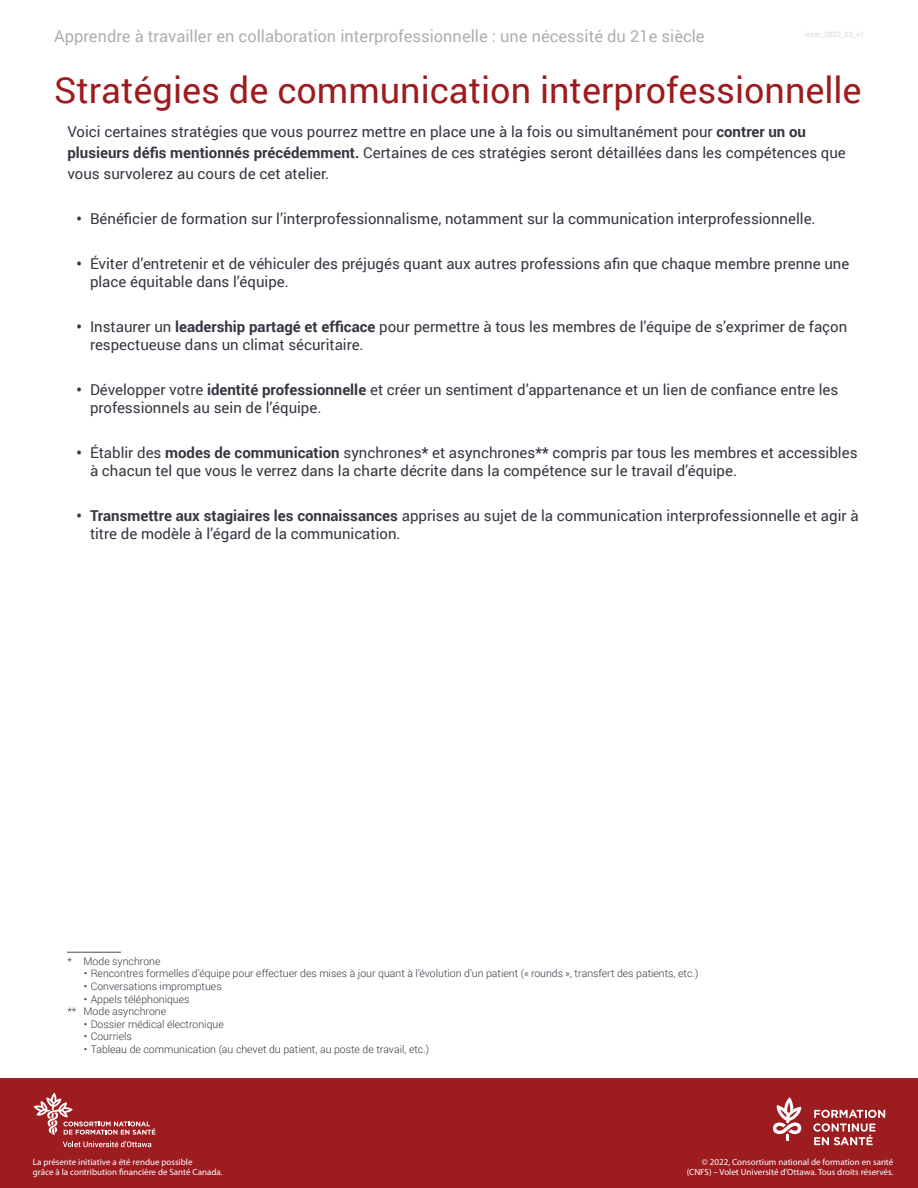
<style>
.page{position:relative;width:918px;height:1188px;background:#fff}
.page>*{position:absolute;margin:0;border:0;box-sizing:border-box;transform-origin:0 0}
.Heading_1_-_Title{font:36px "Roboto";color:#9c1c1f}
.Titre_de_page{font:16.5px "Roboto";color:#aeafb3}
.Bullets{font:15px/18px "Roboto";color:#343741}
.Paragraph{font:15px/21px "Roboto";color:#343741}
.Footnote_bullets{font:300 10.5px "Roboto";color:#343741}
.Footnote{font:300 10.5px "Roboto";color:#343741}
.Footer___white___rig{font:9px/10.8px "Myriad Pro";color:#fff;text-align:right}
.Footer___white___lef{font:9px "Myriad Pro";color:#fff}
.t1{font:7.5px "Roboto";color:#d6d7d9}
.s1{font-weight:700}
</style>
<div class="page">
<hr style="left:67px;top:952px;width:54px;height:1px;background:#474c55">
<div style="left:0;top:1078px;width:918px;height:110px;background:#9c1c1f"></div>
<svg style="left:34px;top:1093px;width:122px;height:42px"></svg>
<svg style="left:63px;top:1141px;width:88px;height:6px"></svg>
<svg style="left:813px;top:1110px;width:72px;height:35px"></svg>
<svg style="left:773px;top:1097px;width:28px;height:44px"></svg>
<h1 class="Titre_de_page" style="left:54px;top:24px;width:652px">Apprendre à travailler en collaboration interprofessionnelle : une nécessité du 21e siècle</h1>
<p class="t1" style="left:806px;top:29px;width:60px">inter_2022_03_v1</p>
<h1 class="Heading_1_-_Title" style="left:54px;top:64px;width:809px">Stratégies de communication interprofessionnelle</h1>
<p class="Paragraph" style="left:68px;top:121px;width:780px">Voici certaines stratégies que vous pourrez mettre en place une à la fois ou simultanément pour <span class="s1">contrer un ou plusieurs défis mentionnés précédemment.</span> Certaines de ces stratégies seront détaillées dans les compétences que vous survolerez au cours de cet atelier.</p>
<p class="Bullets" style="left:76px;top:209px;width:741px"><span class="s1">•</span> Bénéficier de formation sur l’interprofessionnalisme, notamment sur la communication interprofessionnelle.</p>
<p class="Bullets" style="left:90px;top:254px;width:761px;text-indent:-14px"><span class="s1">•</span> Éviter d’entretenir et de véhiculer des préjugés quant aux autres professions afin que chaque membre prenne une place équitable dans l’équipe.</p>
<p class="Bullets" style="left:90px;top:317px;width:759px;text-indent:-14px"><span class="s1">•</span> Instaurer un <span class="s1">leadership partagé et efficace</span> pour permettre à tous les membres de l’équipe de s’exprimer de façon respectueuse dans un climat sécuritaire.</p>
<p class="Bullets" style="left:90px;top:380px;width:750px;text-indent:-14px"><span class="s1">•</span> Développer votre <span class="s1">identité professionnelle</span> et créer un sentiment d’appartenance et un lien de confiance entre les professionnels au sein de l’équipe.</p>
<p class="Bullets" style="left:90px;top:443px;width:769px;text-indent:-14px"><span class="s1">•</span> Établir des <span class="s1">modes de communication</span> synchrones<span class="s1">*</span> et asynchrones<span class="s1">**</span> compris par tous les membres et accessibles à chacun tel que vous le verrez dans la charte décrite dans la compétence sur le travail d’équipe.</p>
<p class="Bullets" style="left:90px;top:506px;width:770px;text-indent:-14px"><span class="s1">• Transmettre aux stagiaires les connaissances</span> apprises au sujet de la communication interprofessionnelle et agir à titre de modèle à l’égard de la communication.</p>
<p class="Footnote" style="left:68px;top:954px;width:94px">* Mode synchrone</p>
<p class="Footnote_bullets" style="left:84px;top:966px;width:616px">• Rencontres formelles d’équipe pour effectuer des mises à jour quant à l’évolution d’un patient (« rounds », transfert des patients, etc.)</p>
<p class="Footnote_bullets" style="left:84px;top:979px;width:139px">• Conversations impromptues</p>
<p class="Footnote_bullets" style="left:84px;top:992px;width:107px">• Appels téléphoniques</p>
<p class="Footnote" style="left:68px;top:1004px;width:100px">** Mode asynchrone</p>
<p class="Footnote_bullets" style="left:84px;top:1017px;width:141px">• Dossier médical électronique</p>
<p class="Footnote_bullets" style="left:84px;top:1029px;width:49px">• Courriels</p>
<p class="Footnote_bullets" style="left:84px;top:1042px;width:347px">• Tableau de communication (au chevet du patient, au poste de travail, etc.)</p>
<p class="Footer___white___lef" style="left:33px;top:1156px;width:161px">La présente initiative a été rendue possible</p>
<p class="Footer___white___lef" style="left:33px;top:1167px;width:191px">grâce à la contribution financière de Santé Canada.</p>
<p class="Footer___white___rig" style="left:687px;top:1156px;width:208px">© 2022, Consortium national de formation en santé (CNFS) – Volet Université d’Ottawa. Tous droits réservés.</p>
</div>
